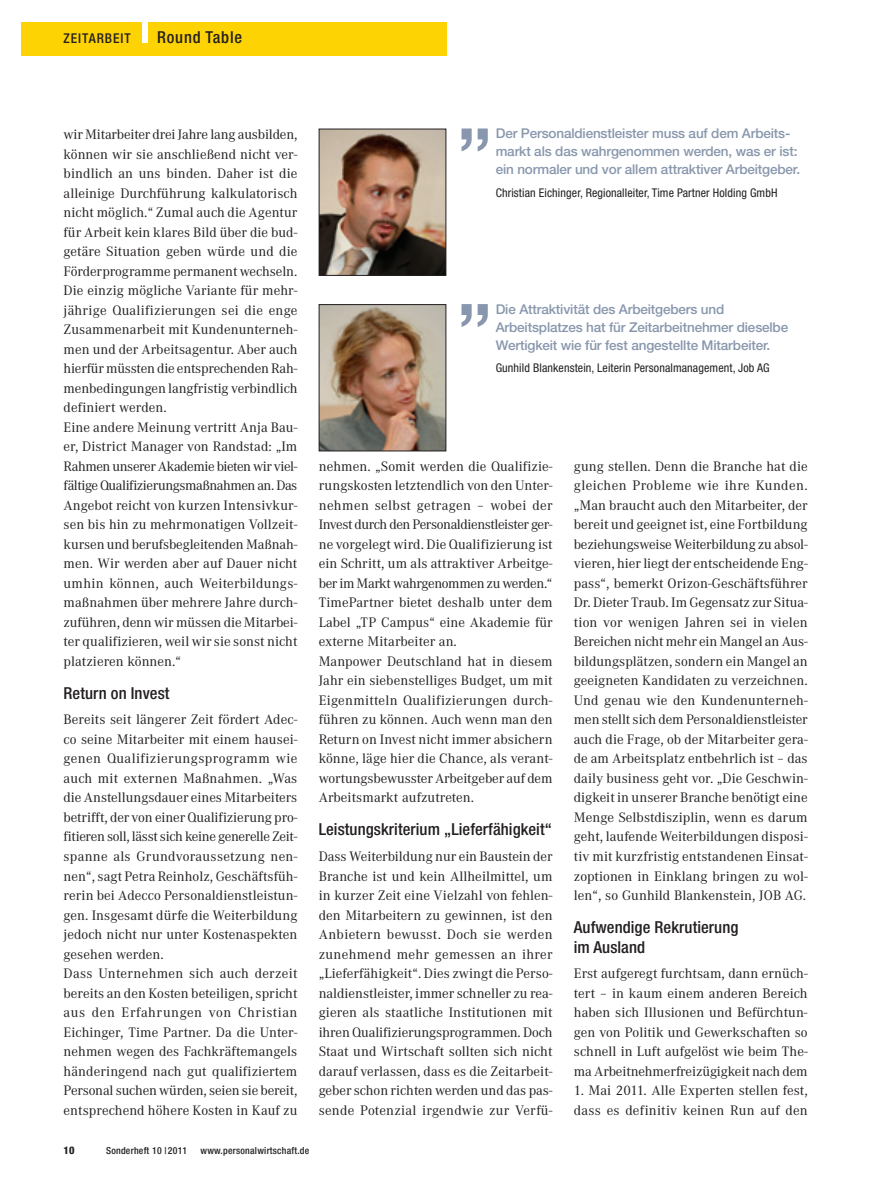
<style>
.page{position:relative;width:893px;height:1191px;background:#fff}
.page>*{position:absolute;margin:0;border:0;box-sizing:border-box;transform-origin:0 0}
.t1{font:500 81px "Helvetica Neue";color:#8897ad}
.t2{font:500 condensed 16.5px/19.5px "Helvetica Neue";letter-spacing:.005em;color:#231f20}
.t3{font:500 condensed 16.5px "Helvetica Neue";letter-spacing:.05em;color:#231f20}
.t4{font:14.25px/19.5px "Corporate A";letter-spacing:.005em;color:#231f20}
.t5{font:500 13.5px/18px "Helvetica Neue";letter-spacing:-.01em;color:#8897ad}
.t6{font:500 condensed 13.5px "Helvetica Neue";letter-spacing:.07em;color:#231f20}
.t7{font:condensed 12px "Helvetica Neue";letter-spacing:.01em;color:#231f20}
.t8{font:800 condensed 10.5px "Helvetica Neue";color:#231f20}
.t9{font:500 condensed 9.75px "Helvetica Neue";letter-spacing:.025em;color:#231f20}
</style>
<div class="page">
<div style="left:21px;top:22px;width:425px;height:34px;background:#fed304"></div>
<div style="left:142px;top:22px;width:6px;height:21px;background:#fff"></div>
<img style="left:321px;top:131px;width:123px;height:143px">
<div style="left:319px;top:129px;width:127px;height:147px;border:1px solid #231f20"></div>
<img style="left:321px;top:306px;width:123px;height:143px">
<div style="left:319px;top:304px;width:127px;height:147px;border:1px solid #231f20"></div>
<p class="t6" style="left:64px;top:33px;width:69px">ZEITARBEIT</p>
<p class="t3" style="left:157px;top:31px;width:86px">Round Table</p>
<p class="t4" style="left:64px;top:126px;width:235px">wir Mitarbeiter drei Jahre lang ausbilden, können wir sie anschließend nicht ver&shy;bindlich an uns binden. Daher ist die alleinige Durchführung kalkulatorisch nicht möglich.“ Zumal auch die Agentur für Arbeit kein klares Bild über die bud&shy;getäre Situation geben würde und die Förderprogramme permanent wechseln.<br>Die einzig mögliche Variante für mehr&shy;jährige Qualifizierungen sei die enge Zusammenarbeit mit Kundenunterneh&shy;men und der Arbeitsagentur. Aber auch hierfür müssten die entsprechenden Rah&shy;menbedingungen langfristig verbindlich definiert werden.<br>Eine andere Meinung vertritt Anja Bau&shy;er, District Manager von Randstad: „Im Rahmen unserer Akademie bieten wir viel&shy;fältige Qualifizierungsmaßnahmen an. Das Angebot reicht von kurzen Intensivkur&shy;sen bis hin zu mehrmonatigen Vollzeit&shy;kursen und berufsbegleitenden Maßnah&shy;men. Wir werden aber auf Dauer nicht umhin können, auch Weiterbildungs&shy;maßnahmen über mehrere Jahre durch&shy;zuführen, denn wir müssen die Mitarbei&shy;ter qualifizieren, weil wir sie sonst nicht platzieren können.“</p>
<p class="t2" style="left:64px;top:684px;width:107px">Return on Invest</p>
<p class="t4" style="left:64px;top:711px;width:235px">Bereits seit längerer Zeit fördert Adec&shy;co seine Mitarbeiter mit einem hausei&shy;genen Qualifizierungsprogramm wie auch mit externen Maßnahmen. „Was die Anstellungsdauer eines Mitarbeiters betrifft, der von einer Qualifizierung pro&shy;fitieren soll, lässt sich keine generelle Zeit&shy;spanne als Grundvoraussetzung nen&shy;nen“, sagt Petra Reinholz, Geschäftsfüh&shy;rerin bei Adecco Personaldienstleistun&shy;gen. Insgesamt dürfe die Weiterbildung jedoch nicht nur unter Kostenaspekten gesehen werden.<br>Dass Unternehmen sich auch derzeit bereits an den Kosten beteiligen, spricht aus den Erfahrungen von Christian Eichinger, Time Partner. Da die Unter&shy;nehmen wegen des Fachkräftemangels händeringend nach gut qualifiziertem Personal suchen würden, seien sie bereit, entsprechend höhere Kosten in Kauf zu</p>
<h1 class="t1" style="left:457px;top:82px;width:37px">„</h1>
<p class="t5" style="left:496px;top:126px;width:306px">Der Personaldienstleister muss auf dem Arbeits&shy;markt als das wahrgenommen werden, was er ist: ein normaler und vor allem attraktiver Arbeitgeber.</p>
<p class="t7" style="left:496px;top:188px;width:283px">Christian Eichinger, Regionalleiter, Time Partner Holding GmbH</p>
<h1 class="t1" style="left:457px;top:257px;width:37px">„</h1>
<p class="t5" style="left:496px;top:301px;width:294px">Die Attraktivität des Arbeitgebers und<br>Arbeitsplatzes hat für Zeitarbeitnehmer dieselbe<br>Wertigkeit wie für fest angestellte Mitarbeiter.</p>
<p class="t7" style="left:496px;top:363px;width:275px">Gunhild Blankenstein, Leiterin Personalmanagement, Job AG</p>
<p class="t4" style="left:319px;top:457px;width:235px">nehmen. „Somit werden die Qualifizie&shy;rungskosten letztendlich von den Unter&shy;nehmen selbst getragen – wobei der Invest durch den Personaldienstleister ger&shy;ne vorgelegt wird. Die Qualifizierung ist ein Schritt, um als attraktiver Arbeitge&shy;ber im Markt wahrgenommen zu werden.“ TimePartner bietet deshalb unter dem Label „TP Campus“ eine Akademie für externe Mitarbeiter an.<br>Manpower Deutschland hat in diesem Jahr ein siebenstelliges Budget, um mit Eigenmitteln Qualifizierungen durch&shy;führen zu können. Auch wenn man den Return on Invest nicht immer absichern könne, läge hier die Chance, als verant&shy;wortungsbewusster Arbeitgeber auf dem Arbeitsmarkt aufzutreten.</p>
<p class="t2" style="left:319px;top:821px;width:235px">Leistungskriterium „Lieferfähigkeit“</p>
<p class="t4" style="left:319px;top:848px;width:235px;text-align:justify">Dass Weiterbildung nur ein Baustein der Branche ist und kein Allheilmittel, um in kurzer Zeit eine Vielzahl von fehlen&shy;den Mitarbeitern zu gewinnen, ist den Anbietern bewusst. Doch sie werden zunehmend mehr gemessen an ihrer „Lieferfähigkeit“. Dies zwingt die Perso&shy;naldienstleister, immer schneller zu rea&shy;gieren als staatliche Institutionen mit ihren Qualifizierungsprogrammen. Doch Staat und Wirtschaft sollten sich nicht darauf verlassen, dass es die Zeitarbeit&shy;geber schon richten werden und das pas&shy;sende Potenzial irgendwie zur Verfü-</p>
<p class="t4" style="left:574px;top:458px;width:235px;text-align:justify">gung stellen. Denn die Branche hat die gleichen Probleme wie ihre Kunden. „Man braucht auch den Mitarbeiter, der bereit und geeignet ist, eine Fortbildung beziehungsweise Weiterbildung zu absol&shy;vieren, hier liegt der entscheidende Eng&shy;pass“, bemerkt Orizon-Geschäftsführer Dr. Dieter Traub. Im Gegensatz zur Situa&shy;tion vor wenigen Jahren sei in vielen Bereichen nicht mehr ein Mangel an Aus&shy;bildungsplätzen, sondern ein Mangel an geeigneten Kandidaten zu verzeichnen.<br>Und genau wie den Kundenunterneh&shy;men stellt sich dem Personaldienstleister auch die Frage, ob der Mitarbeiter gera&shy;de am Arbeitsplatz entbehrlich ist – das daily business geht vor. „Die Geschwin&shy;digkeit in unserer Branche benötigt eine Menge Selbstdisziplin, wenn es darum geht, laufende Weiterbildungen disposi&shy;tiv mit kurzfristig entstandenen Einsat&shy;zoptionen in Einklang bringen zu wol&shy;len“, so Gunhild Blankenstein, JOB AG.</p>
<p class="t2" style="left:574px;top:918px;width:166px">Aufwendige Rekrutierung im Ausland</p>
<p class="t4" style="left:574px;top:965px;width:235px;text-align:justify">Erst aufgeregt furchtsam, dann ernüch&shy;tert – in kaum einem anderen Bereich haben sich Illusionen und Befürchtun&shy;gen von Politik und Gewerkschaften so schnell in Luft aufgelöst wie beim The&shy;ma Arbeitnehmerfreizügigkeit nach dem</p>
<p class="t4" style="left:574px;top:1082px;width:235px">1. Mai 2011. Alle Experten stellen fest, dass es definitiv keinen Run auf den</p>
<p class="t8" style="left:64px;top:1146px;width:12px">10</p>
<p class="t9" style="left:106px;top:1146px;width:83px">Sonderheft 10 |2011</p>
<p class="t9" style="left:200px;top:1146px;width:110px">www.personalwirtschaft.de</p>
</div>
